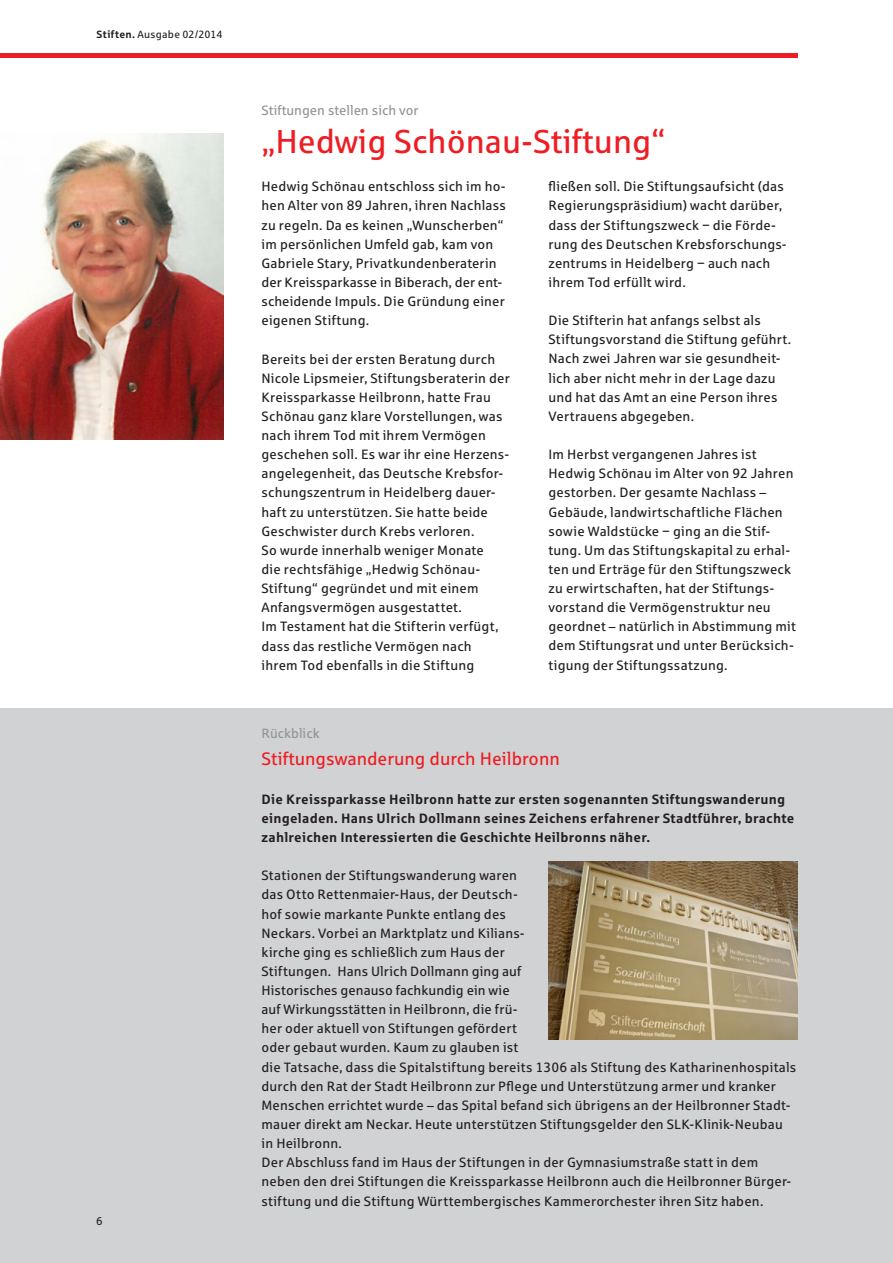
<style>
.page{position:relative;width:893px;height:1263px;background:#fff}
.page>*{position:absolute;margin:0;border:0;box-sizing:border-box;transform-origin:0 0}
.t1{font:33px "Sparkasse Rg";color:#ee1d23}
.t2{font:18px "Sparkasse Rg";color:#ee1d23}
.t3{font:13.5px/19.2px "Sparkasse Rg";letter-spacing:.015em;color:#231f20}
.t4{font:700 13.5px/19.2px "Sparkasse Rg";letter-spacing:.015em;color:#231f20}
.t5{font:13.5px "Sparkasse Rg";color:#939598}
.t6{font:11.25px "Sparkasse Rg";color:#231f20}
.t7{font:10.5px "Sparkasse Rg";letter-spacing:.02em;color:#231f20}
.s1{font-weight:700}
</style>
<div class="page">
<hr style="left:0;top:53px;width:797px;height:4px;background:#ee1d23">
<div style="left:0;top:708px;width:893px;height:555px;background:#d1d2d4"></div>
<img style="left:0;top:134px;width:223px;height:306px">
<img style="left:549px;top:861px;width:248px;height:179px">
<p class="t7" style="left:97px;top:28px;width:127px"><span class="s1">Stiften.</span> Ausgabe 02/2014</p>
<p class="t6" style="left:96px;top:1214px;width:8px">6</p>
<p class="t5" style="left:261px;top:102px;width:158px">Stiftungen stellen sich vor</p>
<h1 class="t1" style="left:261px;top:121px;width:405px">„Hedwig Schönau-Stiftung“</h1>
<p class="t3" style="left:261px;top:177px;width:246px">Hedwig Schönau entschloss sich im ho&shy;hen Alter von 89 Jahren, ihren Nachlass zu regeln. Da es keinen „Wunscherben“ im persönlichen Umfeld gab, kam von Gabriele Stary, Privatkundenberaterin der Kreissparkasse in Biberach, der ent&shy;scheidende Impuls. Die Gründung einer eigenen Stiftung.</p>
<p class="t3" style="left:261px;top:349px;width:250px">Bereits bei der ersten Beratung durch Nicole Lipsmeier, Stiftungsberaterin der Kreissparkasse Heilbronn, hatte Frau Schönau ganz klare Vorstellungen, was nach ihrem Tod mit ihrem Vermögen geschehen soll. Es war ihr eine Herzens&shy;angelegenheit, das Deutsche Krebsfor&shy;schungszentrum in Heidelberg dauer&shy;haft zu unterstützen. Sie hatte beide Geschwister durch Krebs verloren.<br>So wurde innerhalb weniger Monate<br>die rechtsfähige „Hedwig Schönau-Stiftung“ gegründet und mit einem Anfangsvermögen ausgestattet.<br>Im Testament hat die Stifterin verfügt, dass das restliche Vermögen nach ihrem Tod ebenfalls in die Stiftung</p>
<p class="t3" style="left:549px;top:177px;width:240px">fließen soll. Die Stiftungsaufsicht (das Regierungspräsidium) wacht darüber, dass der Stiftungszweck − die Förde&shy;rung des Deutschen Krebsforschungs&shy;zentrums in Heidelberg − auch nach ihrem Tod erfüllt wird.</p>
<p class="t3" style="left:549px;top:311px;width:244px">Die Stifterin hat anfangs selbst als Stiftungsvorstand die Stiftung geführt.<br>Nach zwei Jahren war sie gesundheit&shy;lich aber nicht mehr in der Lage dazu und hat das Amt an eine Person ihres Vertrauens abgegeben.</p>
<p class="t3" style="left:549px;top:444px;width:249px">Im Herbst vergangenen Jahres ist Hedwig Schönau im Alter von 92 Jahren gestorben. Der gesamte Nachlass – Gebäude, landwirtschaftliche Flächen sowie Waldstücke − ging an die Stif&shy;tung. Um das Stiftungskapital zu erhal&shy;ten und Erträge für den Stiftungszweck zu erwirtschaften, hat der Stiftungs&shy;vorstand die Vermögenstruktur neu geordnet – natürlich in Abstimmung mit dem Stiftungsrat und unter Berücksich&shy;tigung der Stiftungssatzung.</p>
<p class="t5" style="left:261px;top:724px;width:60px">Rückblick</p>
<h2 class="t2" style="left:261px;top:748px;width:300px">Stiftungswanderung durch Heilbronn</h2>
<p class="t4" style="left:261px;top:789px;width:534px">Die Kreissparkasse Heilbronn hatte zur ersten sogenannten Stiftungswanderung eingeladen. Hans Ulrich Dollmann seines Zeichens erfahrener Stadtführer, brachte zahlreichen Interessierten die Geschichte Heilbronns näher.</p>
<p class="t3" style="left:261px;top:865px;width:536px">Stationen der Stiftungswanderung waren<br>das Otto Rettenmaier-Haus, der Deutsch-<br>hof sowie markante Punkte entlang des<br>Neckars. Vorbei an Marktplatz und Kilians-<br>kirche ging es schließlich zum Haus der<br>Stiftungen. Hans Ulrich Dollmann ging auf<br>Historisches genauso fachkundig ein wie<br>auf Wirkungsstätten in Heilbronn, die frü-<br>her oder aktuell von Stiftungen gefördert<br>oder gebaut wurden. Kaum zu glauben ist<br>die Tatsache, dass die Spitalstiftung bereits 1306 als Stiftung des Katharinenhospitals durch den Rat der Stadt Heilbronn zur Pflege und Unterstützung armer und kranker Menschen errichtet wurde – das Spital befand sich übrigens an der Heilbronner Stadt&shy;mauer direkt am Neckar. Heute unterstützen Stiftungsgelder den SLK-Klinik-Neubau in Heilbronn.<br>Der Abschluss fand im Haus der Stiftungen in der Gymnasiumstraße statt in dem neben den drei Stiftungen die Kreissparkasse Heilbronn auch die Heilbronner Bürger&shy;stiftung und die Stiftung Württembergisches Kammerorchester ihren Sitz haben.</p>
</div>
